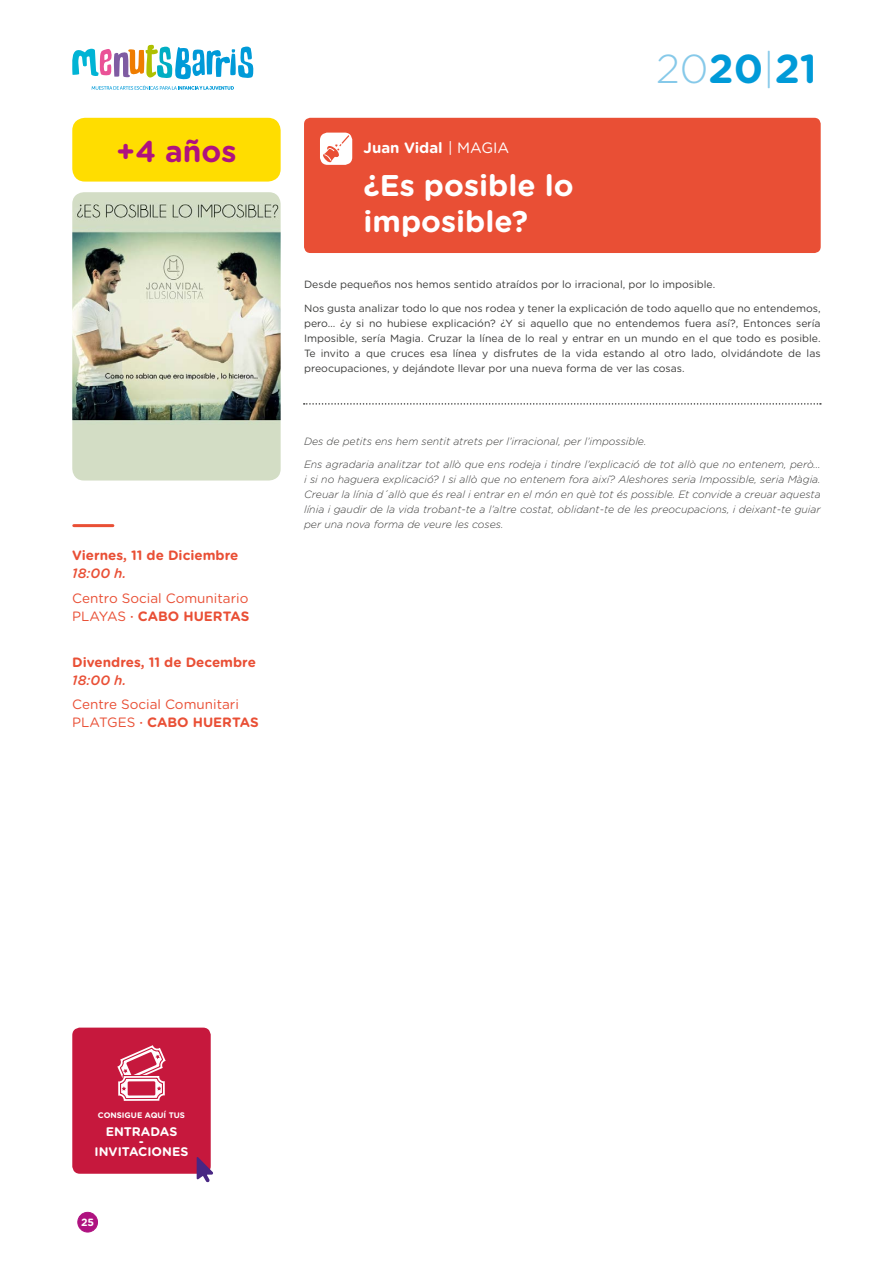
<style>
.page{position:relative;width:893px;height:1263px;background:#fff}
.page>*{position:absolute;margin:0;border:0;box-sizing:border-box;transform-origin:0 0}
.t1{font:700 40.35px "Gotham Rounded";color:#009ad8}
.t2{font:700 30px/36px "Gotham Rounded";color:#fff}
.t3{font:700 30px "Gotham Rounded";color:#af1280}
.t4{font:700 15px "Gotham Rounded";color:#fff}
.t5{font:13.5px/18px "Gotham Rounded";color:#e94f35}
.t6{font:700 13.5px "Gotham Rounded";color:#e94f35}
.t7{font:italic 500 13.5px "Gotham Rounded";color:#e94f35}
.t8{font:700 12.45px/9.9px "Gotham Rounded";color:#fff;text-align:center}
.t9{font:10.5px/15px "Gotham Rounded";color:#3c3c3b;text-align:justify}
.t10{font:italic 300 10.5px/15px "Gotham Rounded";color:#3c3c3b;text-align:justify}
.t11{font:700 10.5px "Gotham Rounded";color:#fff}
.t12{font:700 7.95px "Gotham Rounded";color:#fff}
.s1{font-weight:500}
.s2{font-weight:700}
.s3{font-weight:400}
.s4{font-weight:300;color:#86c9e9}
</style>
<div class="page">
<div style="left:78px;top:1212px;width:20px;height:20px;background:#af1280;border-radius:50%"></div>
<div style="left:77px;top:1212px;width:21px;height:20px;border:1px solid #af1280;border-radius:50%"></div>
<svg style="left:72px;top:44px;width:182px;height:46px"></svg>
<hr style="left:74px;top:524px;width:39px;height:3px;background:#e94f35">
<img style="left:72px;top:192px;width:209px;height:288px">
<div style="left:72px;top:118px;width:209px;height:64px;background:#fd0;border-radius:13px"></div>
<div style="left:304px;top:118px;width:517px;height:135px;background:#e94f35;border-radius:6px"></div>
<div style="left:320px;top:133px;width:32px;height:32px;background:#fff;border-radius:8px"></div>
<svg style="left:323px;top:135px;width:26px;height:27px"></svg>
<div style="left:72px;top:1027px;width:139px;height:147px;background:#c6183d;border-radius:8px"></div>
<svg style="left:117px;top:1045px;width:49px;height:56px"></svg>
<svg style="left:197px;top:1157px;width:16px;height:25px"></svg>
<svg style="left:304px;top:403px;width:517px;height:2px"></svg>
<h2 class="t3" style="left:116px;top:129px;width:122px">+4 años</h2>
<p class="t6" style="left:72px;top:546px;width:168px">Viernes, 11 de Diciembre</p>
<p class="t7" style="left:72px;top:564px;width:56px">18:00 h.</p>
<p class="t5" style="left:72px;top:589px;width:179px">Centro Social Comunitario<br>PLAYAS <span class="s1">·</span> <span class="s2">CABO HUERTAS</span></p>
<p class="t6" style="left:72px;top:652px;width:185px">Divendres, 11 de Decembre</p>
<p class="t7" style="left:72px;top:670px;width:56px">18:00 h.</p>
<p class="t5" style="left:72px;top:695px;width:188px">Centre Social Comunitari<br>PLATGES <span class="s1">·</span> <span class="s2">CABO HUERTAS</span></p>
<h3 class="t4" style="left:364px;top:136px;width:147px">Juan Vidal <span class="s3">| MAGIA</span></h3>
<h2 class="t2" style="left:364px;top:166px;width:212px">¿Es posible lo imposible?</h2>
<h1 class="t1" style="left:656px;top:40px;width:162px"><span class="s4">20</span>20<span class="s4">|</span>21</h1>
<p class="t9" style="left:304px;top:276px;width:413px">Desde pequeños nos hemos sentido atraídos por lo irracional, por lo imposible.</p>
<p class="t9" style="left:304px;top:300px;width:518px">Nos gusta analizar todo lo que nos rodea y tener la explicación de todo aquello que no entendemos, pero… ¿y si no hubiese explicación? ¿Y si aquello que no entendemos fuera así?, Entonces sería Imposible, sería Magia. Cruzar la línea de lo real y entrar en un mundo en el que todo es posible.<br>Te invito a que cruces esa línea y disfrutes de la vida estando al otro lado, olvidándote de las preocupaciones, y dejándote llevar por una nueva forma de ver las cosas.</p>
<p class="t10" style="left:304px;top:433px;width:344px">Des de petits ens hem sentit atrets per l’irracional, per l’impossible.</p>
<p class="t10" style="left:304px;top:457px;width:518px">Ens agradaria analitzar tot allò que ens rodeja i tindre l’explicació de tot allò que no entenem, però… i si no haguera explicació? I si allò que no entenem fora així? Aleshores seria Impossible, seria Màgia.<br>Creuar la línia d´allò que és real i entrar en el món en què tot és possible. Et convide a creuar aquesta línia i gaudir de la vida trobant-te a l’altre costat, oblidant-te de les preocupacions, i deixant-te guiar per una nova forma de veure les coses.</p>
<p class="t12" style="left:98px;top:1109px;width:89px">CONSIGUE AQUÍ TUS</p>
<p class="t8" style="left:95px;top:1126px;width:95px">ENTRADAS<br>-<br>INVITACIONES</p>
<p class="t11" style="left:81px;top:1215px;width:15px">25</p>
</div>
